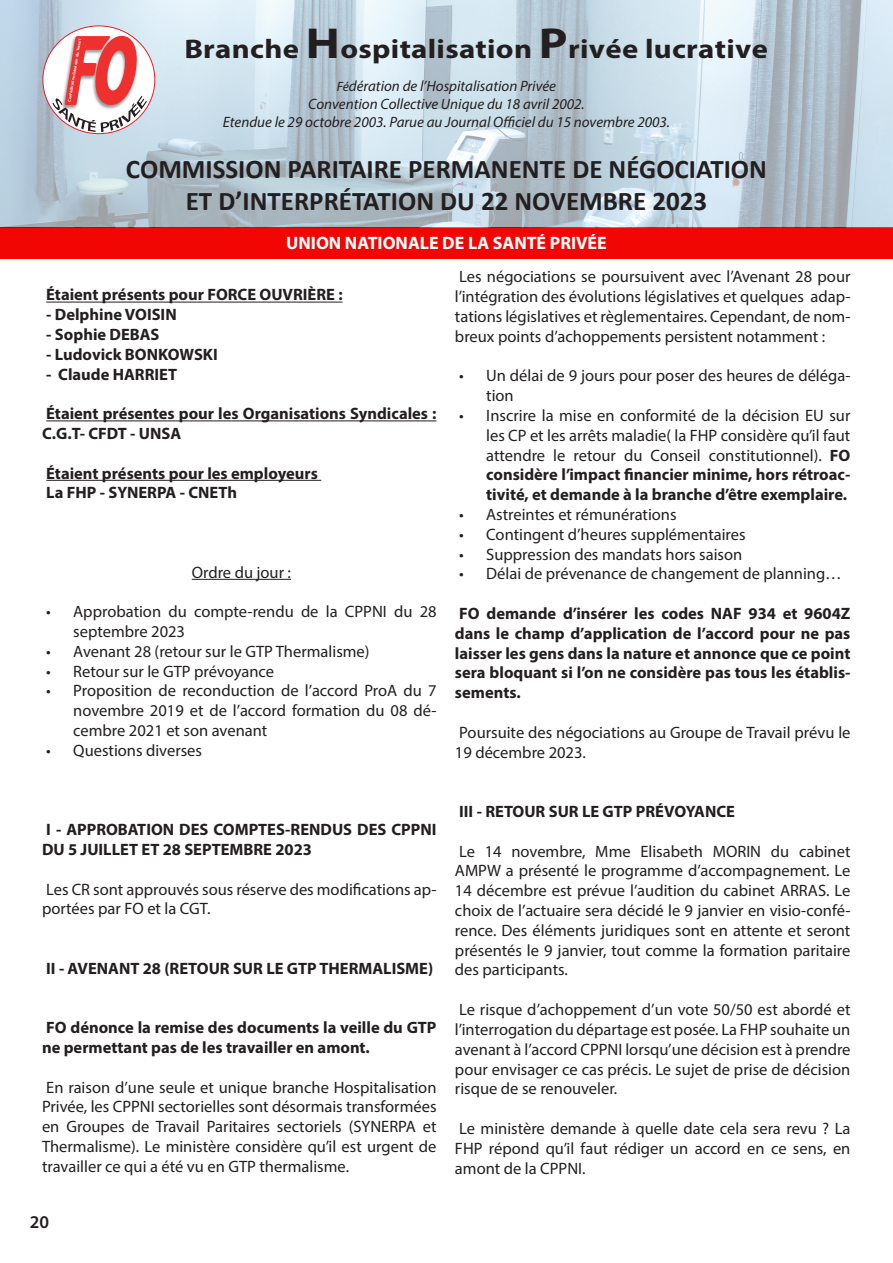
<style>
.page{position:relative;width:893px;height:1263px;background:#fff}
.page>*{position:absolute;margin:0;border:0;box-sizing:border-box;transform-origin:0 0}
.t1{font:700 27px/32.4px "Calibri";color:#231f20;text-align:center}
.t2{font:700 27px "Myriad Pro";letter-spacing:.01em;color:#231f20;scale:1.14 1}
.t3{font:700 18px "Myriad Pro";color:#fff}
.t4{font:600 18px "Myriad Pro";color:#231f20}
.t5{font:16.5px/19.8px "Myriad Pro";color:#231f20;text-align:justify}
.t6{font:700 16.5px/19.8px "Myriad Pro";color:#231f20}
.t7{font:italic 15px/18px "Myriad Pro";color:#231f20;text-align:center}
.t8{font:700 3.9px "Myriad Web Pro";color:#fff;scale:1.04 1}
.s1{font-size:43.5px}
.s2{font-size:13.5px}
.s3{font-weight:700}
</style>
<div class="page">
<div style="left:0;top:228px;width:893px;height:31px;background:#f10603"></div>
<img style="left:0;top:0;width:893px;height:227px">
<hr style="left:46px;top:302px;width:297px;height:1px;background:#231f20">
<hr style="left:46px;top:420px;width:391px;height:1px;background:#231f20">
<hr style="left:46px;top:480px;width:275px;height:1px;background:#231f20">
<hr style="left:192px;top:579px;width:99px;height:1px;background:#231f20">
<div style="left:43px;top:26px;width:112px;height:108px;background:#fff;border-radius:50%"></div>
<svg style="left:52px;top:36px;width:95px;height:96px"></svg>
<p class="t8" style="left:67px;top:101px;width:62px;rotate:-80deg">Confédération Générale du Travail</p>
<p class="t2" style="left:184px;top:31px;width:513px">Branche <span class="s1">H</span>ospitalisation <span class="s1">P</span>rivée lucrative</p>
<p class="t7" style="left:223px;top:77px;width:449px"><span class="s2">Fé</span>dération de l’Hospitalisation Privée<br>Convention Collective Unique du 18 avril 2002.<br>Etendue le 29 octobre 2003. Parue au Journal Officiel du 15 novembre 2003.</p>
<p class="t1" style="left:126px;top:152px;width:642px">COMMISSION PARITAIRE PERMANENTE DE NÉGOCIATION<br>ET D’INTERPRÉTATION DU 22 NOVEMBRE 2023</p>
<p class="t3" style="left:286px;top:231px;width:322px">UNION NATIONALE DE LA SANTÉ PRIVÉE</p>
<p class="t6" style="left:46px;top:284px;width:298px">Étaient présents pour FORCE OUVRIÈRE :</p>
<p class="t6" style="left:46px;top:304px;width:132px">- Delphine VOISIN</p>
<p class="t6" style="left:46px;top:324px;width:115px">- Sophie DEBAS</p>
<p class="t6" style="left:46px;top:344px;width:173px">- Ludovick BONKOWSKI</p>
<p class="t6" style="left:46px;top:364px;width:132px">- Claude HARRIET</p>
<p class="t6" style="left:42px;top:403px;width:396px">Étaient présentes pour les Organisations Syndicales :<br>C.G.T- CFDT - UNSA</p>
<p class="t6" style="left:46px;top:463px;width:273px">Étaient présents pour les employeurs<br>La FHP - SYNERPA - CNETh</p>
<p class="t5" style="left:192px;top:562px;width:101px">Ordre du jour :</p>
<p class="t5" style="left:73px;top:602px;width:365px;text-indent:-27px">• Approbation du compte-rendu de la CPPNI du 28 septembre 2023</p>
<p class="t5" style="left:46px;top:641px;width:325px">• Avenant 28 (retour sur le GTP Thermalisme)</p>
<p class="t5" style="left:46px;top:661px;width:229px">• Retour sur le GTP prévoyance</p>
<p class="t5" style="left:73px;top:681px;width:365px;text-indent:-27px">• Proposition de reconduction de l’accord ProA du 7 novembre 2019 et de l’accord formation du 08 dé&shy;cembre 2021 et son avenant</p>
<p class="t5" style="left:46px;top:740px;width:157px">• Questions diverses</p>
<p class="t6" style="left:42px;top:819px;width:396px">I - APPROBATION DES COMPTES-RENDUS DES CPPNI<br>DU 5 JUILLET ET 28 SEPTEMBRE 2023</p>
<p class="t5" style="left:42px;top:879px;width:396px">Les CR sont approuvés sous réserve des modifications ap&shy;portées par FO et la CGT.</p>
<p class="t6" style="left:46px;top:958px;width:388px">II - AVENANT 28 (RETOUR SUR LE GTP THERMALISME)</p>
<p class="t6" style="left:42px;top:1017px;width:396px">FO dénonce la remise des documents la veille du GTP ne permettant pas de les travailler en amont.</p>
<p class="t5" style="left:42px;top:1077px;width:396px">En raison d’une seule et unique branche Hospitalisation Privée, les CPPNI sectorielles sont désormais transformées en Groupes de Travail Paritaires sectoriels (SYNERPA et Thermalisme). Le ministère considère qu’il est urgent de travailler ce qui a été vu en GTP thermalisme.</p>
<p class="t4" style="left:30px;top:1210px;width:21px">20</p>
<p class="t5" style="left:455px;top:267px;width:397px">Les négociations se poursuivent avec l’Avenant 28 pour l’intégration des évolutions législatives et quelques adap&shy;tations législatives et règlementaires. Cependant, de nom&shy;breux points d’achoppements persistent notamment :</p>
<p class="t5" style="left:486px;top:366px;width:366px;text-indent:-27px">• Un délai de 9 jours pour poser des heures de déléga&shy;tion</p>
<p class="t5" style="left:486px;top:405px;width:366px;text-indent:-27px">• Inscrire la mise en conformité de la décision EU sur les CP et les arrêts maladie( la FHP considère qu’il faut attendre le retour du Conseil constitutionnel). <span class="s3">FO considère l’impact financier minime, hors rétroac&shy;tivité, et demande à la branche d’être exemplaire.</span></p>
<p class="t5" style="left:459px;top:504px;width:219px">• Astreintes et rémunérations</p>
<p class="t5" style="left:459px;top:524px;width:288px">• Contingent d’heures supplémentaires</p>
<p class="t5" style="left:459px;top:544px;width:285px">• Suppression des mandats hors saison</p>
<p class="t5" style="left:459px;top:564px;width:384px">• Délai de prévenance de changement de planning…</p>
<p class="t6" style="left:455px;top:603px;width:397px;text-align:justify">FO demande d’insérer les codes NAF 934 et 9604Z dans le champ d’application de l’accord pour ne pas laisser les gens dans la nature et annonce que ce point sera bloquant si l’on ne considère pas tous les établis&shy;sements.</p>
<p class="t5" style="left:455px;top:722px;width:397px">Poursuite des négociations au Groupe de Travail prévu le<br>19 décembre 2023.</p>
<p class="t6" style="left:459px;top:801px;width:277px">III - RETOUR SUR LE GTP PRÉVOYANCE</p>
<p class="t5" style="left:455px;top:841px;width:397px">Le 14 novembre, Mme Elisabeth MORIN du cabinet AMPW a présenté le programme d’accompagnement. Le 14 décembre est prévue l’audition du cabinet ARRAS. Le choix de l’actuaire sera décidé le 9 janvier en visio-confé&shy;rence. Des éléments juridiques sont en attente et seront présentés le 9 janvier, tout comme la formation paritaire des participants.</p>
<p class="t5" style="left:455px;top:999px;width:397px">Le risque d’achoppement d’un vote 50/50 est abordé et l’interrogation du départage est posée. La FHP souhaite un avenant à l’accord CPPNI lorsqu’une décision est à prendre pour envisager ce cas précis. Le sujet de prise de décision risque de se renouveler.</p>
<p class="t5" style="left:455px;top:1118px;width:397px">Le ministère demande à quelle date cela sera revu ? La FHP répond qu’il faut rédiger un accord en ce sens, en amont de la CPPNI.</p>
</div>
